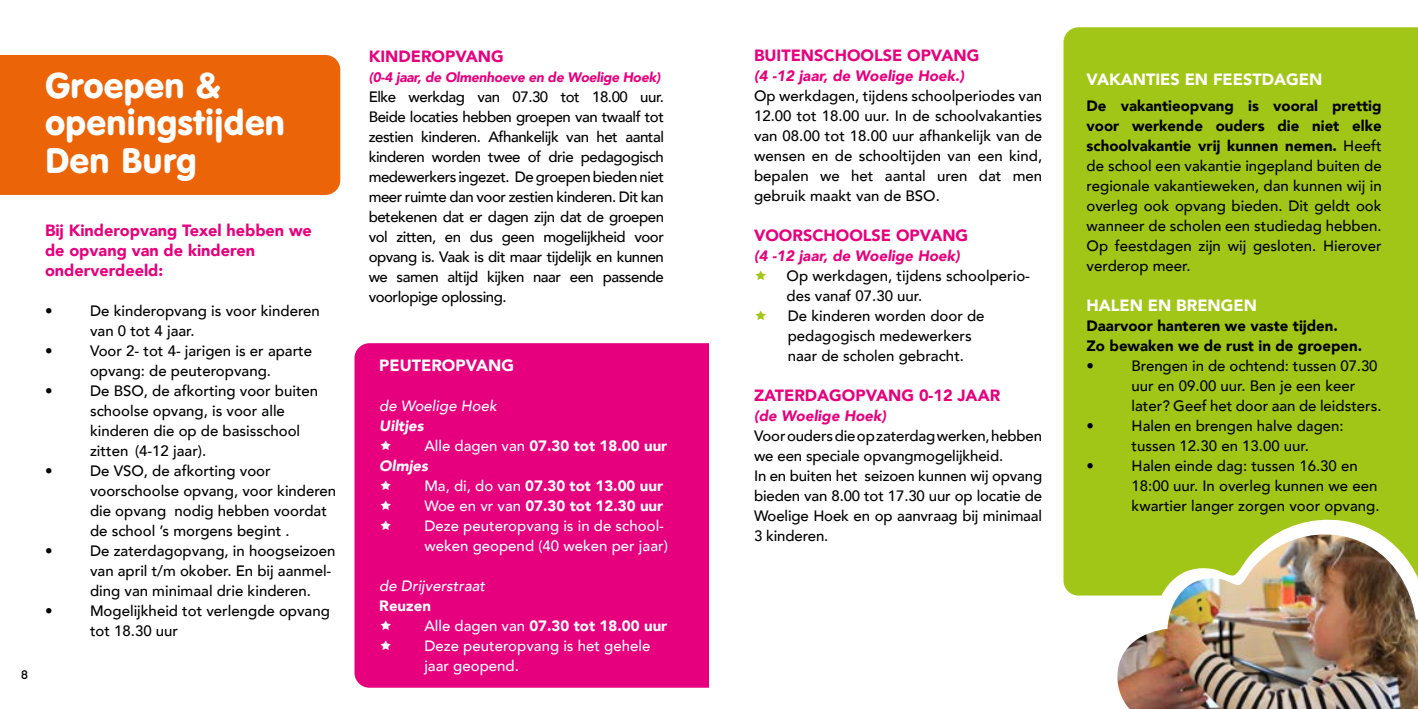
<style>
.page{position:relative;width:1418px;height:709px;background:#fff}
.page>*{position:absolute;margin:0;border:0;box-sizing:border-box;transform-origin:0 0}
.t1{font:35px/37.5px "VAG Rounded BT";color:#fff}
.t2{font:900 16.25px/20px "Avenir";color:#e6007d}
.t3{font:900 16.25px "Avenir";color:#fff}
.t4{font:500 15px/20px "Avenir";color:#000}
.t5{font:500 15px/20px "Avenir";color:#fff}
.t6{font:italic 900 15px "Avenir";color:#e6007d}
.t7{font:900 15px/20px "Avenir";color:#000}
.t8{font:italic 500 15px/20px "Avenir";color:#fff}
.t9{font:900 15px/20px "Avenir";color:#fff}
.t10{font:italic 900 13.75px "Avenir";letter-spacing:-.02em;color:#e6007d}
.t11{font:700 12.5px "Aaux Pro";color:#000}
.s1{font-weight:900;color:#e6007d}
.s2{font-weight:900}
.s3{font-weight:500}
.s4{font-style:italic}
</style>
<div class="page">
<div style="left:1063px;top:27px;width:354px;height:568px;background:#a2c617"></div>
<div style="left:354px;top:343px;width:355px;height:344px;background:#e6007d"></div>
<div style="left:0;top:55px;width:340px;height:140px;background:#ec6408"></div>
<svg style="left:1098px;top:515px;width:319px;height:81px;background:#aecd37"></svg>
<img style="left:1117px;top:534px;width:300px;height:175px">
<svg style="left:381px;top:440px;width:10px;height:10px"></svg>
<svg style="left:381px;top:480px;width:10px;height:10px"></svg>
<svg style="left:381px;top:500px;width:10px;height:10px"></svg>
<svg style="left:381px;top:520px;width:10px;height:10px"></svg>
<svg style="left:381px;top:620px;width:26px;height:12px"></svg>
<svg style="left:381px;top:640px;width:10px;height:9px"></svg>
<p class="t11" style="left:21px;top:666px;width:8px">8</p>
<h1 class="t1" style="left:45px;top:66px;width:242px">Groepen &amp; openingstijden<br>Den Burg</h1>
<p class="t2" style="left:45px;top:220px;width:268px">Bij Kinderopvang Texel hebben we de opvang van de kinderen onderverdeeld:</p>
<p class="t4" style="left:45px;top:300px;width:9px">•</p>
<p class="t4" style="left:90px;top:300px;width:231px">De kinderopvang is voor kinderen van 0 tot 4 jaar.</p>
<p class="t4" style="left:45px;top:340px;width:9px">•</p>
<p class="t4" style="left:90px;top:340px;width:224px">Voor 2- tot 4- jarigen is er aparte opvang: de peuteropvang.</p>
<p class="t4" style="left:45px;top:380px;width:9px">•</p>
<p class="t4" style="left:90px;top:380px;width:230px">De BSO, de afkorting voor buiten schoolse opvang, is voor alle kinderen die op de basisschool zitten (4-12 jaar).</p>
<p class="t4" style="left:45px;top:460px;width:9px">•</p>
<p class="t4" style="left:90px;top:460px;width:248px">De VSO, de afkorting voor voorschoolse opvang, voor kinderen die opvang nodig hebben voordat de school ’s morgens begint .</p>
<p class="t4" style="left:45px;top:540px;width:9px">•</p>
<p class="t4" style="left:90px;top:540px;width:247px">De zaterdagopvang, in hoogseizoen van april t/m okober. En bij aanmel&shy;ding van minimaal drie kinderen.</p>
<p class="t4" style="left:45px;top:600px;width:9px">•</p>
<p class="t4" style="left:90px;top:600px;width:241px">Mogelijkheid tot verlengde opvang tot 18.30 uur</p>
<p class="t2" style="left:369px;top:46px;width:137px">KINDEROPVANG</p>
<p class="t10" style="left:369px;top:66px;width:293px">(0-4 jaar, de Olmenhoeve en de Woelige Hoek)</p>
<p class="t4" style="left:369px;top:86px;width:297px;text-align:justify">Elke werkdag van 07.30 tot 18.00 uur.<br>Beide locaties hebben groepen van twaalf tot zestien kinderen. Afhankelijk van het aantal kinderen worden twee of drie pedagogisch medewerkers ingezet. De groepen bieden niet meer ruimte dan voor zestien kinderen. Dit kan betekenen dat er dagen zijn dat de groepen vol zitten, en dus geen mogelijkheid voor opvang is. Vaak is dit maar tijdelijk en kunnen we samen altijd kijken naar een passende voorlopige oplossing.</p>
<p class="t3" style="left:379px;top:351px;width:136px">PEUTEROPVANG</p>
<p class="t8" style="left:379px;top:396px;width:128px">de Woelige Hoek <span class="s1">-<br></span><span class="s2">Uiltjes</span></p>
<p class="t9" style="left:379px;top:435px;width:289px;text-indent:45px"><span class="s3">Alle dagen van</span> 07.30 tot 18.00 uur<br><span class="s4">Olmjes</span></p>
<p class="t5" style="left:424px;top:475px;width:245px">Ma, di, do van <span class="s2">07.30 tot 13.00 uur<br></span>Woe en vr van <span class="s2">07.30 tot 12.30 uur<br></span>Deze peuteropvang is in de school&shy;weken geopend (40 weken per jaar)</p>
<p class="t8" style="left:379px;top:576px;width:107px">de Drijverstraat</p>
<p class="t5" style="left:424px;top:595px;width:244px;text-indent:-45px"><span class="s2">Reuzen<br></span>Alle dagen van <span class="s2">07.30 tot 18.00 uur<br></span>Deze peuteropvang is het gehele jaar geopend.</p>
<p class="t2" style="left:754px;top:45px;width:227px">BUITENSCHOOLSE OPVANG</p>
<p class="t6" style="left:754px;top:64px;width:212px">(4 -12 jaar, de Woelige Hoek.)</p>
<p class="t4" style="left:754px;top:85px;width:290px;text-align:justify">Op werkdagen, tijdens schoolperiodes van 12.00 tot 18.00 uur. In de schoolvakanties van 08.00 tot 18.00 uur afhankelijk van de wensen en de schooltijden van een kind, bepalen we het aantal uren dat men gebruik maakt van de BSO.</p>
<p class="t2" style="left:754px;top:225px;width:216px">VOORSCHOOLSE OPVANG</p>
<p class="t6" style="left:754px;top:244px;width:207px">(4 -12 jaar, de Woelige Hoek)</p>
<p class="t4" style="left:786px;top:265px;width:245px">Op werkdagen, tijdens schoolperio&shy;des vanaf 07.30 uur.<br>De kinderen worden door de pedagogisch medewerkers<br>naar de scholen gebracht.</p>
<p class="t2" style="left:754px;top:385px;width:248px">ZATERDAGOPVANG 0-12 JAAR</p>
<p class="t6" style="left:754px;top:404px;width:134px">(de Woelige Hoek)</p>
<p class="t4" style="left:754px;top:425px;width:290px">Voor ouders die op zaterdag werken, hebben we een speciale opvangmogelijkheid.<br>In en buiten het seizoen kunnen wij opvang bieden van 8.00 tot 17.30 uur op locatie de Woelige Hoek en op aanvraag bij minimaal 3 kinderen.</p>
<p class="t3" style="left:1086px;top:65px;width:237px">VAKANTIES EN FEESTDAGEN</p>
<p class="t4" style="left:1086px;top:95px;width:297px;text-align:justify"><span class="s2">De vakantieopvang is vooral prettig voor werkende ouders die niet elke schoolvakantie vrij kunnen nemen.</span> Heeft de school een vakantie ingepland buiten de regionale vakantieweken, dan kunnen wij in overleg ook opvang bieden. Dit geldt ook wanneer de scholen een studiedag hebben.<br>Op feestdagen zijn wij gesloten. Hierover verderop meer.</p>
<p class="t3" style="left:1086px;top:291px;width:172px">HALEN EN BRENGEN</p>
<p class="t7" style="left:1086px;top:315px;width:277px">Daarvoor hanteren we vaste tijden.<br>Zo bewaken we de rust in de groepen.</p>
<p class="t4" style="left:1086px;top:355px;width:9px">•</p>
<p class="t4" style="left:1131px;top:355px;width:252px">Brengen in de ochtend: tussen 07.30 uur en 09.00 uur. Ben je een keer later? Geef het door aan de leidsters.</p>
<p class="t4" style="left:1086px;top:415px;width:9px">•</p>
<p class="t4" style="left:1131px;top:415px;width:214px">Halen en brengen halve dagen: tussen 12.30 en 13.00 uur.</p>
<p class="t4" style="left:1086px;top:455px;width:9px">•</p>
<p class="t4" style="left:1131px;top:455px;width:249px">Halen einde dag: tussen 16.30 en<br>18:00 uur. In overleg kunnen we een kwartier langer zorgen voor opvang.</p>
</div>
